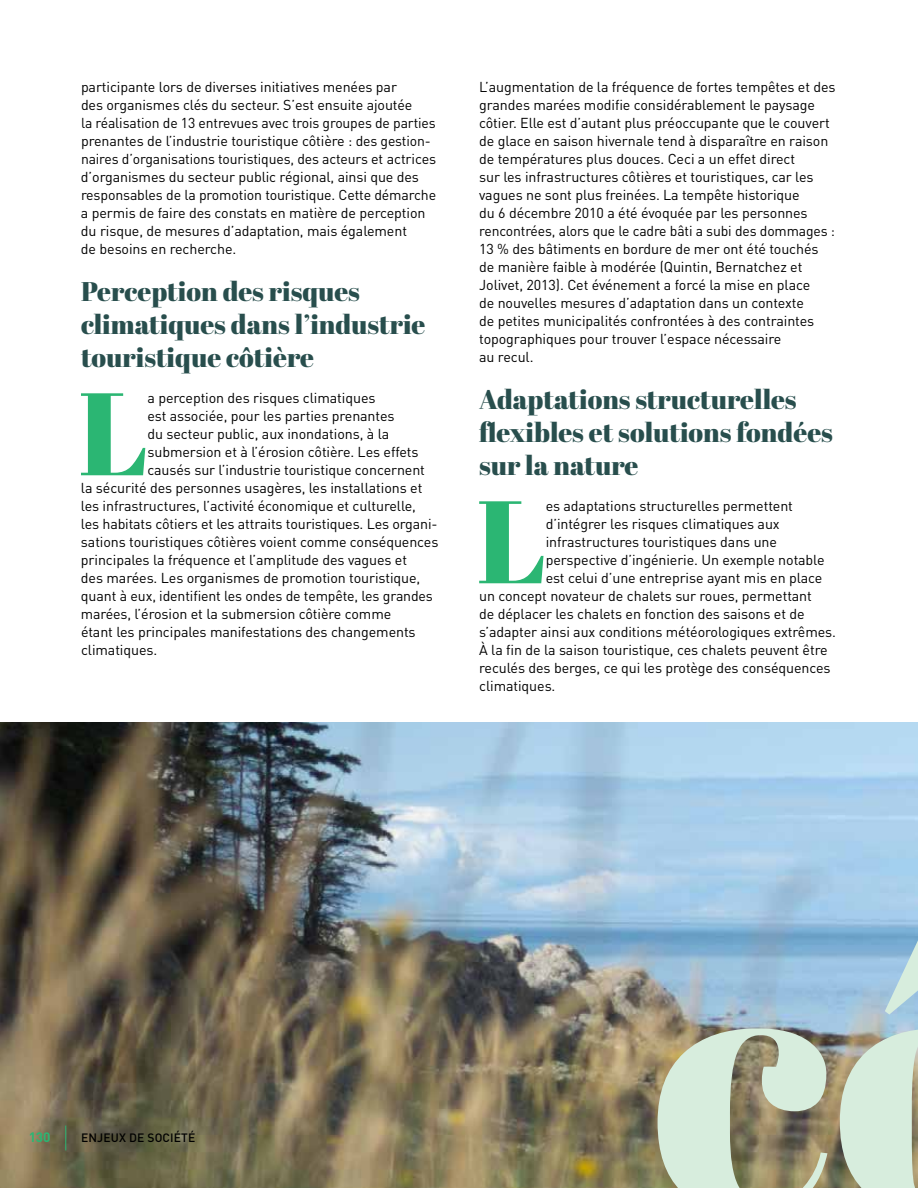
<style>
.page{position:relative;width:918px;height:1188px;background:#fff}
.page>*{position:absolute;margin:0;border:0;box-sizing:border-box;transform-origin:0 0}
.t1{font:117.15px "Abril Fatface";color:#2bb673}
.t2{font:27px/33px "Abril Fatface";color:#284e4d}
.t3{font:14.25px/18px "DIN Pro";letter-spacing:-.005em;color:#000}
.t4{font:700 13.5px "DIN Pro";color:#2bb673}
.t5{font:500 12px "DIN Pro";letter-spacing:.015em;color:#000}
</style>
<div class="page">
<img style="left:0;top:723px;width:918px;height:465px">
<svg style="left:658px;top:928px;width:260px;height:260px;background:#aabdba"></svg>
<svg style="left:65px;top:1126px;width:1px;height:24px"></svg>
<p class="t3" style="left:81px;top:77px;width:357px">participante lors de diverses initiatives menées par<br>des organismes clés du secteur. S’est ensuite ajoutée<br>la réalisation de 13 entrevues avec trois groupes de parties prenantes de l’industrie touristique côtière : des gestion&shy;naires d’organisations touristiques, des acteurs et actrices d’organismes du secteur public régional, ainsi que des responsables de la promotion touristique. Cette démarche a permis de faire des constats en matière de perception du risque, de mesures d’adaptation, mais également<br>de besoins en recherche.</p>
<h2 class="t2" style="left:81px;top:274px;width:346px">Perception des risques climatiques dans l’industrie touristique côtière</h2>
<h1 class="t1" style="left:79px;top:351px;width:71px">L</h1>
<p class="t3" style="left:148px;top:389px;width:230px">a perception des risques climatiques</p>
<p class="t3" style="left:148px;top:407px;width:249px">est associée, pour les parties prenantes</p>
<p class="t3" style="left:148px;top:425px;width:243px">du secteur public, aux inondations, à la</p>
<p class="t3" style="left:148px;top:443px;width:273px">submersion et à l’érosion côtière. Les effets</p>
<p class="t3" style="left:148px;top:461px;width:279px">causés sur l’industrie touristique concernent</p>
<p class="t3" style="left:81px;top:479px;width:343px">la sécurité des personnes usagères, les installations et</p>
<p class="t3" style="left:81px;top:497px;width:337px">les infrastructures, l’activité économique et culturelle,</p>
<p class="t3" style="left:81px;top:515px;width:358px">les habitats côtiers et les attraits touristiques. Les organi-</p>
<p class="t3" style="left:81px;top:533px;width:359px">sations touristiques côtières voient comme conséquences</p>
<p class="t3" style="left:81px;top:551px;width:328px">principales la fréquence et l’amplitude des vagues et</p>
<p class="t3" style="left:81px;top:569px;width:341px">des marées. Les organismes de promotion touristique,</p>
<p class="t3" style="left:81px;top:587px;width:353px">quant à eux, identifient les ondes de tempête, les grandes</p>
<p class="t3" style="left:81px;top:605px;width:312px">marées, l’érosion et la submersion côtière comme</p>
<p class="t3" style="left:81px;top:623px;width:336px">étant les principales manifestations des changements</p>
<p class="t3" style="left:81px;top:641px;width:78px">climatiques.</p>
<p class="t3" style="left:479px;top:77px;width:358px">L’augmentation de la fréquence de fortes tempêtes et des grandes marées modifie considérablement le paysage côtier. Elle est d’autant plus préoccupante que le couvert de glace en saison hivernale tend à disparaître en raison de températures plus douces. Ceci a un effet direct<br>sur les infrastructures côtières et touristiques, car les vagues ne sont plus freinées. La tempête historique<br>du 6 décembre 2010 a été évoquée par les personnes rencontrées, alors que le cadre bâti a subi des dommages :<br>13 % des bâtiments en bordure de mer ont été touchés de manière faible à modérée (Quintin, Bernatchez et Jolivet, 2013). Cet événement a forcé la mise en place<br>de nouvelles mesures d’adaptation dans un contexte<br>de petites municipalités confrontées à des contraintes topographiques pour trouver l’espace nécessaire<br>au recul.</p>
<h2 class="t2" style="left:479px;top:382px;width:355px">Adaptations structurelles flexibles et solutions fondées sur la nature</h2>
<h1 class="t1" style="left:477px;top:459px;width:71px">L</h1>
<p class="t3" style="left:546px;top:497px;width:249px">es adaptations structurelles permettent</p>
<p class="t3" style="left:546px;top:515px;width:236px">d’intégrer les risques climatiques aux</p>
<p class="t3" style="left:546px;top:533px;width:233px">infrastructures touristiques dans une</p>
<p class="t3" style="left:546px;top:551px;width:280px">perspective d’ingénierie. Un exemple notable</p>
<p class="t3" style="left:546px;top:569px;width:278px">est celui d’une entreprise ayant mis en place</p>
<p class="t3" style="left:479px;top:587px;width:334px">un concept novateur de chalets sur roues, permettant</p>
<p class="t3" style="left:479px;top:605px;width:327px">de déplacer les chalets en fonction des saisons et de</p>
<p class="t3" style="left:479px;top:623px;width:358px">s’adapter ainsi aux conditions météorologiques extrêmes.</p>
<p class="t3" style="left:479px;top:641px;width:350px">À la fin de la saison touristique, ces chalets peuvent être</p>
<p class="t3" style="left:479px;top:659px;width:353px">reculés des berges, ce qui les protège des conséquences</p>
<p class="t3" style="left:479px;top:677px;width:78px">climatiques.</p>
<p class="t4" style="left:29px;top:1126px;width:23px">130</p>
<p class="t5" style="left:81px;top:1128px;width:116px">ENJEUX DE SOCIÉTÉ</p>
</div>
